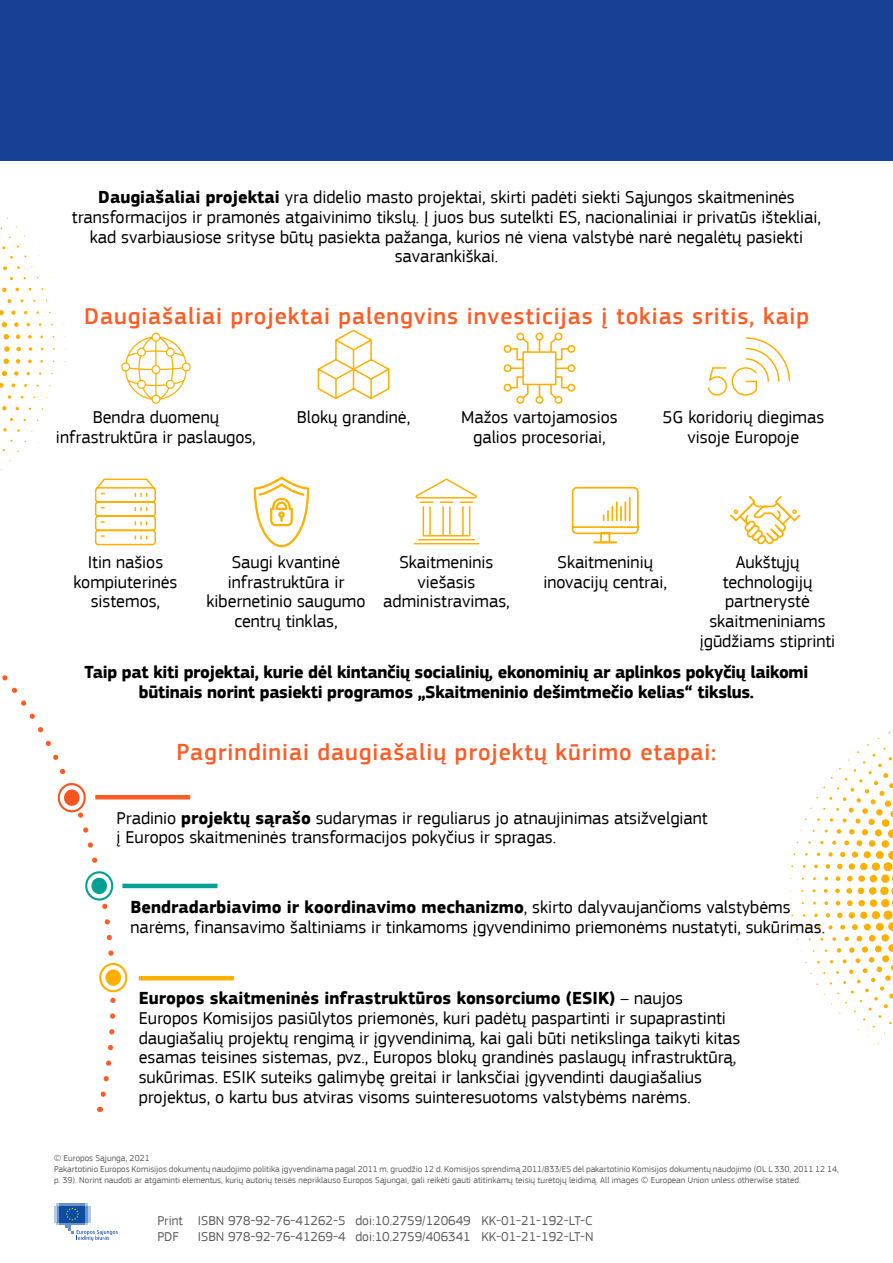
<style>
.page{position:relative;width:893px;height:1263px;background:#fff}
.page>*{position:absolute;margin:0;border:0;box-sizing:border-box;transform-origin:0 0}
.title_1_3{font:500 24px "EC Square Sans Pro";letter-spacing:.04em;color:#fd5c25}
.body_5{font:18px/19.8px "EC Square Sans Pro";color:#000}
.body_3{font:18px/19.8px "EC Square Sans Pro";color:#000;text-align:center}
.body_1{font:18px/19.8px "EC Square Sans Pro";color:#000;text-align:center}
.body_4{font:700 18px/19.8px "EC Square Sans Pro";letter-spacing:-.02em;color:#000;text-align:center}
.lim_ids{font:13.5px "EC Square Sans Pro";color:#5e5e5e}
.lim{font:9px/10.8px "EC Square Sans Pro";color:#5e5e5e}
.lim_break{font:9px "EC Square Sans Pro";color:#5e5e5e}
.s1{font-weight:700}
</style>
<div class="page">
<svg style="left:790px;top:731px;width:103px;height:319px"></svg>
<svg style="left:2px;top:675px;width:132px;height:422px"></svg>
<div style="left:0;top:0;width:893px;height:160px;background:#164194"></div>
<svg style="left:94px;top:478px;width:62px;height:68px"></svg>
<svg style="left:317px;top:329px;width:73px;height:70px"></svg>
<svg style="left:707px;top:337px;width:83px;height:59px"></svg>
<svg style="left:504px;top:333px;width:71px;height:71px"></svg>
<svg style="left:121px;top:333px;width:70px;height:71px"></svg>
<svg style="left:254px;top:476px;width:55px;height:71px"></svg>
<hr style="left:419px;top:539px;width:55px;height:1px;background:#fdb000">
<hr style="left:414px;top:543px;width:65px;height:1px;background:#fdb000">
<hr style="left:423px;top:535px;width:47px;height:1px;background:#fdb000">
<svg style="left:415px;top:478px;width:62px;height:57px"></svg>
<svg style="left:730px;top:495px;width:71px;height:50px"></svg>
<svg style="left:571px;top:486px;width:68px;height:58px"></svg>
<hr style="left:629px;top:498px;width:2px;height:22px;background:#fdb000">
<hr style="left:139px;top:976px;width:95px;height:4px;background:#fdb000">
<hr style="left:122px;top:884px;width:95px;height:4px;background:#00a095">
<svg style="left:0;top:217px;width:66px;height:255px"></svg>
<svg style="left:99px;top:961px;width:30px;height:31px"></svg>
<div style="left:105px;top:969px;width:16px;height:17px;background:#fdb000;border-radius:50%"></div>
<svg style="left:85px;top:870px;width:30px;height:30px"></svg>
<svg style="left:56px;top:781px;width:32px;height:31px"></svg>
<hr style="left:95px;top:795px;width:95px;height:4px;background:#fd5c25">
<hr style="left:57px;top:1222px;width:31px;height:3px;background:#6892cc">
<hr style="left:57px;top:1203px;width:31px;height:2px;background:#6892cc">
<hr style="left:85px;top:1205px;width:3px;height:17px;background:#6892cc">
<hr style="left:88px;top:1205px;width:3px;height:17px;background:#6892cc">
<hr style="left:57px;top:1205px;width:3px;height:17px;background:#6892cc">
<hr style="left:54px;top:1205px;width:3px;height:17px;background:#6892cc">
<div style="left:60px;top:1205px;width:25px;height:17px;background:#0d4da1"></div>
<svg style="left:65px;top:1207px;width:53px;height:34px"></svg>
<p class="body_1" style="left:72px;top:187px;width:751px"><span class="s1">Daugiašaliai projektai</span> yra didelio masto projektai, skirti padėti siekti Sąjungos skaitmeninės transformacijos ir pramonės atgaivinimo tikslų. Į juos bus sutelkti ES, nacionaliniai ir privatūs ištekliai, kad svarbiausiose srityse būtų pasiekta pažanga, kurios nė viena valstybė narė negalėtų pasiekti savarankiškai.</p>
<p class="title_1_3" style="left:84px;top:302px;width:726px">Daugiašaliai projektai palengvins investicijas į tokias sritis, kaip</p>
<p class="body_3" style="left:56px;top:408px;width:201px">Bendra duomenų infrastruktūra ir paslaugos,</p>
<p class="body_3" style="left:297px;top:408px;width:115px">Blokų grandinė,</p>
<p class="body_3" style="left:461px;top:408px;width:158px">Mažos vartojamosios galios procesoriai,</p>
<p class="body_3" style="left:663px;top:408px;width:163px">5G koridorių diegimas visoje Europoje</p>
<p class="body_3" style="left:73px;top:552px;width:105px">Itin našios kompiuterinės sistemos,</p>
<p class="body_3" style="left:206px;top:552px;width:161px">Saugi kvantinė infrastruktūra ir kibernetinio saugumo centrų tinklas,</p>
<p class="body_3" style="left:383px;top:552px;width:128px">Skaitmeninis viešasis administravimas,</p>
<p class="body_3" style="left:543px;top:552px;width:125px">Skaitmeninių inovacijų centrai,</p>
<p class="body_3" style="left:700px;top:552px;width:137px">Aukštųjų technologijų partnerystė skaitmeniniams įgūdžiams stiprinti</p>
<p class="body_4" style="left:85px;top:663px;width:725px">Taip pat kiti projektai, kurie dėl kintančių socialinių, ekonominių ar aplinkos pokyčių laikomi būtinais norint pasiekti programos „Skaitmeninio dešimtmečio kelias“ tikslus.</p>
<p class="title_1_3" style="left:177px;top:738px;width:541px">Pagrindiniai daugiašalių projektų kūrimo etapai:</p>
<p class="body_5" style="left:117px;top:808px;width:593px">Pradinio <span class="s1">projektų sąrašo</span> sudarymas ir reguliarus jo atnaujinimas atsižvelgiant į Europos skaitmeninės transformacijos pokyčius ir spragas.</p>
<p class="body_5" style="left:130px;top:897px;width:696px"><span class="s1">Bendradarbiavimo ir koordinavimo mechanizmo</span>, skirto dalyvaujančioms valstybėms narėms, finansavimo šaltiniams ir tinkamoms įgyvendinimo priemonėms nustatyti, sukūrimas.</p>
<p class="body_5" style="left:139px;top:988px;width:603px"><span class="s1">Europos skaitmeninės infrastruktūros konsorciumo (ESIK)</span> – naujos Europos Komisijos pasiūlytos priemonės, kuri padėtų paspartinti ir supaprastinti daugiašalių projektų rengimą ir įgyvendinimą, kai gali būti netikslinga taikyti kitas esamas teisines sistemas, pvz., Europos blokų grandinės paslaugų infrastruktūrą, sukūrimas. ESIK suteiks galimybę greitai ir lanksčiai įgyvendinti daugiašalius projektus, o kartu bus atviras visoms suinteresuotoms valstybėms narėms.</p>
<p class="lim_break" style="left:54px;top:1153px;width:97px">© Europos Sąjunga, 2021</p>
<p class="lim" style="left:54px;top:1164px;width:786px">Pakartotinio Europos Komisijos dokumentų naudojimo politika įgyvendinama pagal 2011 m. gruodžio 12 d. Komisijos sprendimą 2011/833/ES dėl pakartotinio Komisijos dokumentų naudojimo (OL L 330, 2011 12 14, p. 39). Norint naudoti ar atgaminti elementus, kurių autorių teisės nepriklauso Europos Sąjungai, gali reikėti gauti atitinkamų teisių turėtojų leidimą. All images © European Union unless otherwise stated.</p>
<p class="lim_ids" style="left:157px;top:1212px;width:436px">Print ISBN 978-92-76-41262-5 doi:10.2759/120649 KK-01-21-192-LT-C</p>
<p class="lim_ids" style="left:157px;top:1228px;width:23px">PDF</p>
<p class="lim_ids" style="left:198px;top:1228px;width:397px">ISBN 978-92-76-41269-4 doi:10.2759/406341 KK-01-21-192-LT-N</p>
</div>
